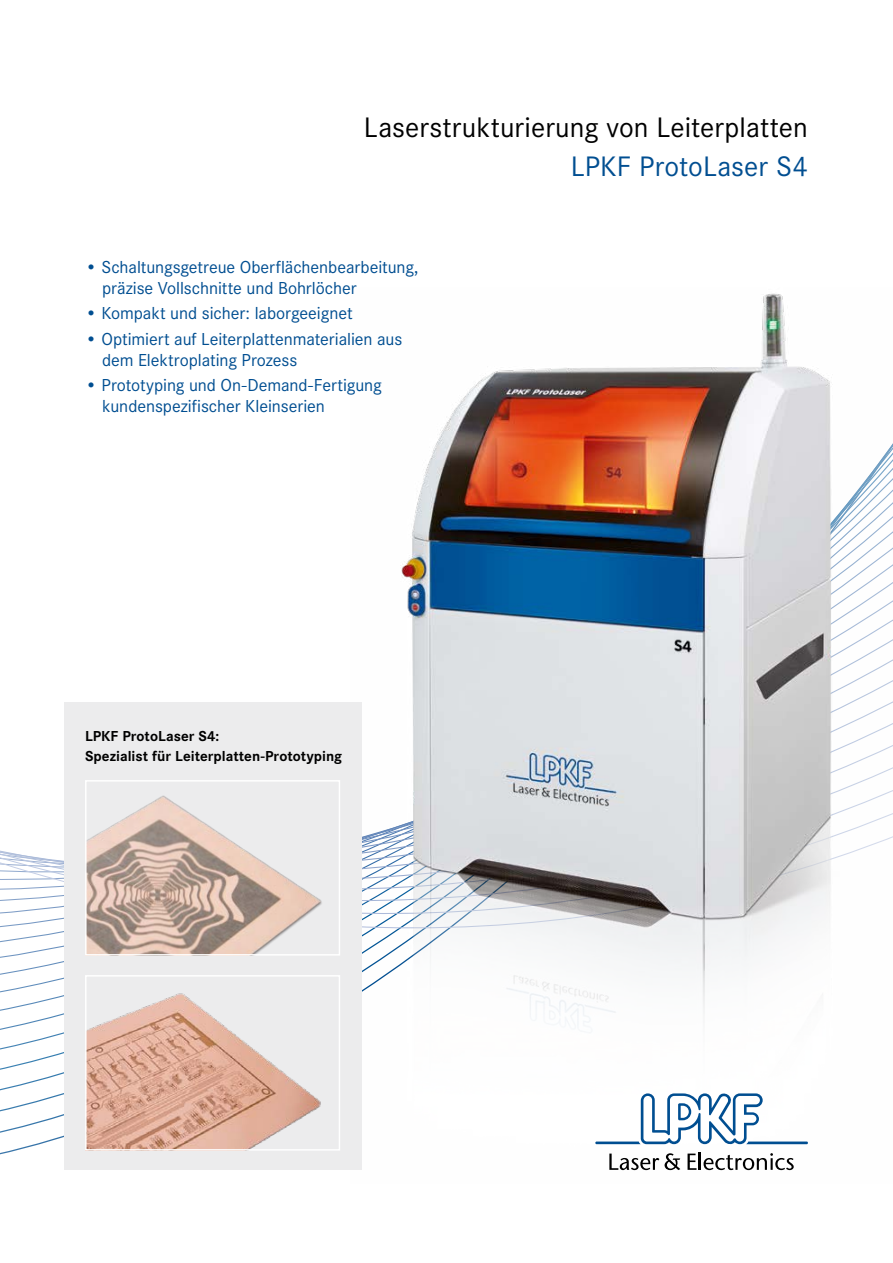
<style>
.page{position:relative;width:893px;height:1263px;background:#fff}
.page>*{position:absolute;margin:0;border:0;box-sizing:border-box;transform-origin:0 0}
.t1{font:29.25px "Corporate S";letter-spacing:.005em;color:#000}
.t2{font:29.25px "Corporate S";letter-spacing:.005em;color:#004e91}
.t3{font:18px/21px "Corporate S";letter-spacing:-.005em;color:#004e91}
.t4{font:700 15px/19.5px "Corporate S";letter-spacing:.005em;color:#000}
</style>
<div class="page">
<img style="left:351px;top:293px;width:542px;height:878px">
<div style="left:64px;top:702px;width:297px;height:467px;background:#ececed"></div>
<svg style="left:595px;top:1093px;width:213px;height:52px"></svg>
<svg style="left:609px;top:1153px;width:71px;height:17px"></svg>
<svg style="left:688px;top:1153px;width:106px;height:17px"></svg>
<img style="left:88px;top:993px;width:233px;height:154px">
<div style="left:85px;top:975px;width:255px;height:175px;border:2px solid #fff"></div>
<img style="left:88px;top:795px;width:234px;height:157px">
<div style="left:85px;top:780px;width:255px;height:175px;border:2px solid #fff"></div>
<h1 class="t1" style="left:364px;top:108px;width:445px">Laserstrukturierung von Leiterplatten</h1>
<h1 class="t2" style="left:571px;top:147px;width:238px">LPKF ProtoLaser S4</h1>
<p class="t3" style="left:102px;top:256px;width:318px;text-indent:-17px">• Schaltungsgetreue Oberflächenbearbeitung, präzise Vollschnitte und Bohrlöcher</p>
<p class="t3" style="left:85px;top:302px;width:269px">• Kompakt und sicher: laborgeeignet</p>
<p class="t3" style="left:102px;top:327px;width:302px;text-indent:-17px">• Optimiert auf Leiterplattenmaterialien aus dem Elektroplating Prozess</p>
<p class="t3" style="left:102px;top:374px;width:281px;text-indent:-17px">• Prototyping und On-Demand-Fertigung kundenspezifischer Kleinserien</p>
<p class="t4" style="left:85px;top:726px;width:259px">LPKF ProtoLaser S4:<br>Spezialist für Leiterplatten-Prototyping</p>
</div>
